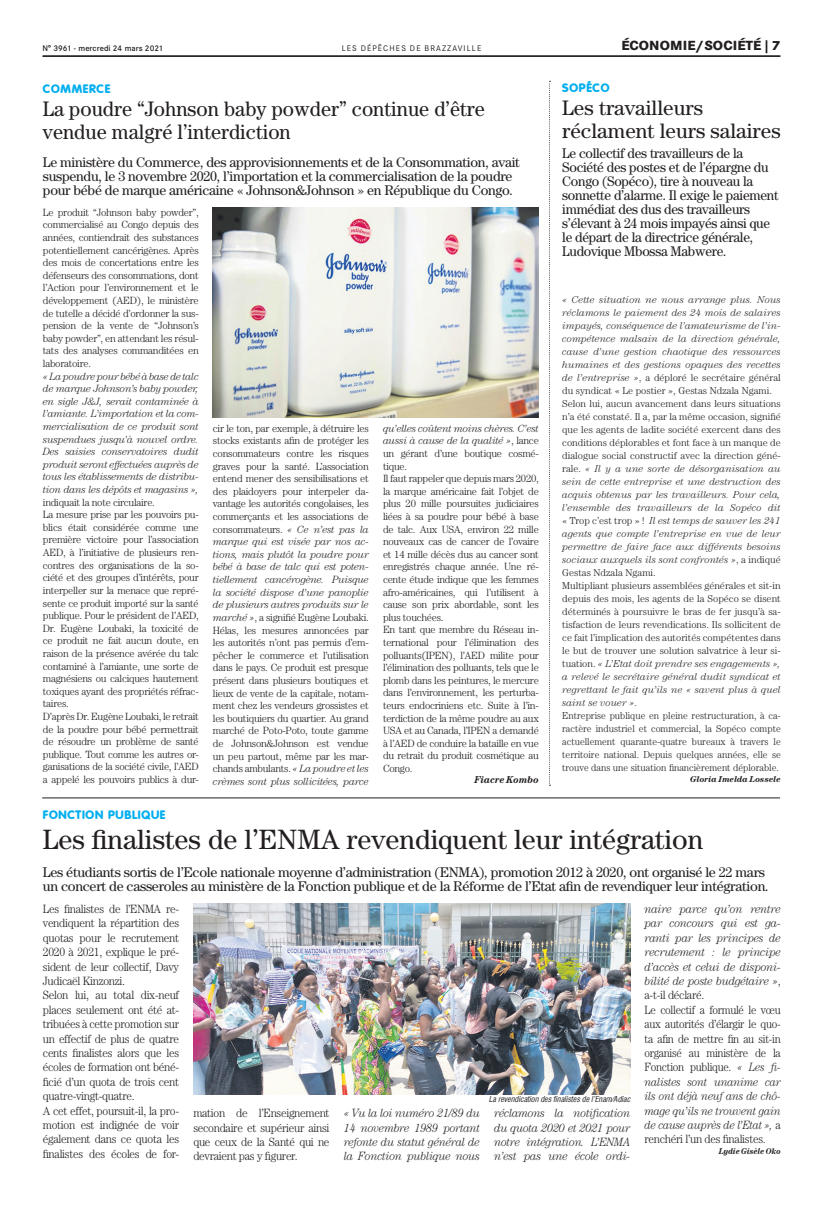
<style>
.page{position:relative;width:823px;height:1205px;background:#fff}
.page>*{position:absolute;margin:0;border:0;box-sizing:border-box;transform-origin:0 0}
.t1{font:28px "Century";color:#231f20}
.t2{font:21px/23px "Century";color:#231f20;scale:.96 1}
.t3{font:21px/23px "Century";color:#231f20}
.t4{font:14px/14px "Century";letter-spacing:-.02em;color:#231f20}
.t5{font:14px/14px "Century";letter-spacing:-.02em;color:#231f20;scale:.96 1}
.t6{font:800 13px "Corporate SBQ";letter-spacing:.01em;color:#231f20}
.t7{font:italic 300 12px/14.4px "Century";letter-spacing:-.025em;color:#231f20;text-align:justify;scale:.93 1}
.t8{font:300 12px/14.4px "Century";letter-spacing:-.025em;color:#231f20;scale:.93 1}
.t9{font:800 12px "Corporate Rounded";letter-spacing:.06em;color:#00aeef}
.t10{font:300 10.5px/12.6px "Century";letter-spacing:-.025em;color:#231f20;text-align:justify}
.t11{font:italic 300 10.5px/12.6px "Century";letter-spacing:-.025em;color:#231f20;text-align:justify}
.t12{font:300 10px/13px "Century";color:#231f20}
.t13{font:italic 700 10px "Century";color:#231f20;scale:.95 1}
.t14{font:italic 700 8.5px "Century";color:#231f20}
.t15{font:italic 700 8.5px "Century";color:#231f20;scale:.9 1}
.t16{font:italic 8px "Corporate Condensed";color:#231f20}
.t17{font:500 8px "Corporate SBQ";color:#231f20}
.t18{font:8px "Corporate SBQ";letter-spacing:.135em;color:#231f20}
.s1{font-style:italic}
.s2{font-style:normal}
</style>
<div class="page">
<hr style="left:43px;top:56px;width:737px;height:1px;background:#231f20">
<img style="left:213px;top:207px;width:325px;height:211px">
<svg style="left:549px;top:81px;width:1px;height:705px"></svg>
<hr style="left:42px;top:797px;width:737px;height:1px;background:#231f20">
<img style="left:193px;top:903px;width:437px;height:191px">
<p class="t17" style="left:43px;top:43px;width:122px">N° 3961 - mercredi 24 mars 2021</p>
<p class="t18" style="left:341px;top:43px;width:141px">LES DÉPÊCHES DE BRAZZAVILLE</p>
<p class="t6" style="left:621px;top:37px;width:160px">ÉCONOMIE/SOCIÉTÉ | 7</p>
<p class="t9" style="left:43px;top:81px;width:69px">COMMERCE</p>
<h2 class="t2" style="left:43px;top:97px;width:461px">La poudre ‘‘Johnson baby powder’’ continue d’être vendue malgré l’interdiction</h2>
<h3 class="t4" style="left:43px;top:155px;width:478px">Le ministère du Commerce, des approvisionnements et de la Consommation, avait suspendu, le 3 novembre 2020, l’importation et la commercialisation de la poudre pour bébé de marque américaine « Johnson&amp;Johnson » en République du Congo.</h3>
<p class="t10" style="left:43px;top:206px;width:157px">Le produit ‘‘Johnson baby powder’’, commercialisé au Congo depuis des années, contiendrait des substances potentiellement cancérigènes. Après des mois de concertations entre les défenseurs des consommations, dont l’Action pour l’environnement et le développement (AED), le ministère de tutelle a décidé d’ordonner la sus&shy;pension de la vente de ‘‘Johnson’s baby powder’’, en attendant les résul&shy;tats des analyses commanditées en laboratoire.</p>
<p class="t11" style="left:43px;top:370px;width:157px">« La poudre pour bébé à base de talc de marque Johnson’s baby powder, en sigle J&amp;J, serait contaminée à l’amiante. L’importation et la com&shy;mercialisation de ce produit sont suspendues jusqu’à nouvel ordre.<br>Des saisies conservatoires dudit produit seront effectuées auprès de tous les établissements de distribu&shy;tion dans les dépôts et magasins »,</p>
<p class="t10" style="left:43px;top:496px;width:157px;text-align:left">indiquait la note circulaire.<br>La mesure prise par les pouvoirs pu&shy;blics était considérée comme une première victoire pour l’association AED, à l’initiative de plusieurs ren&shy;contres des organisations de la so&shy;ciété et des groupes d’intérêts, pour interpeller sur la menace que repré&shy;sente ce produit importé sur la santé publique. Pour le président de l’AED, Dr. Eugène Loubaki, la toxicité de ce produit ne fait aucun doute, en raison de la présence avérée du talc contaminé à l’amiante, une sorte de magnésiens ou calciques hautement toxiques ayant des propriétés réfrac&shy;taires.<br>D’après Dr. Eugène Loubaki, le retrait de la poudre pour bébé permettrait de résoudre un problème de santé publique. Tout comme les autres or&shy;ganisations de la société civile, l’AED a appelé les pouvoirs publics à dur-</p>
<p class="t10" style="left:213px;top:422px;width:157px">cir le ton, par exemple, à détruire les stocks existants afin de protéger les consommateurs contre les risques graves pour la santé. L’association entend mener des sensibilisations et des plaidoyers pour interpeler da&shy;vantage les autorités congolaises, les commerçants et les associations de consommateurs. <span class="s1">« Ce n’est pas la marque qui est visée par nos ac&shy;tions, mais plutôt la poudre pour bébé à base de talc qui est poten&shy;tiellement cancérogène. Puisque la société dispose d’une panoplie de plusieurs autres produits sur le marché »</span>, a signifié Eugène Loubaki.<br>Hélas, les mesures annoncées par les autorités n’ont pas permis d’em&shy;pêcher le commerce et l’utilisation dans le pays. Ce produit est presque présent dans plusieurs boutiques et lieux de vente de la capitale, notam&shy;ment chez les vendeurs grossistes et les boutiquiers du quartier. Au grand marché de Poto-Poto, toute gamme de Johnson&amp;Johnson est vendue un peu partout, même par les mar&shy;chands ambulants. <span class="s1">« La poudre et les crèmes sont plus sollicitées, parce</span></p>
<p class="t10" style="left:383px;top:422px;width:157px;text-align:left"><span class="s1">qu’elles coûtent moins chères. C’est aussi à cause de la qualité »</span>, lance un gérant d’une boutique cosmé&shy;tique.<br>Il faut rappeler que depuis mars 2020, la marque américaine fait l’objet de plus 20 mille poursuites judiciaires liées à sa poudre pour bébé à base de talc. Aux USA, environ 22 mille nouveaux cas de cancer de l’ovaire et 14 mille décès dus au cancer sont enregistrés chaque année. Une ré&shy;cente étude indique que les femmes afro-américaines, qui l’utilisent à cause son prix abordable, sont les plus touchées.<br>En tant que membre du Réseau in&shy;ternational pour l’élimination des polluants(IPEN), l’AED milite pour l’élimination des polluants, tels que le plomb dans les peintures, le mercure dans l’environnement, les perturba&shy;teurs endocriniens etc. Suite à l’in&shy;terdiction de la même poudre au aux<br>USA et au Canada, l’IPEN a demandé à l’AED de conduire la bataille en vue du retrait du produit cosmétique au<br>Congo.</p>
<p class="t13" style="left:474px;top:774px;width:69px">Fiacre Kombo</p>
<p class="t9" style="left:562px;top:81px;width:49px">SOPÉCO</p>
<h2 class="t3" style="left:562px;top:96px;width:220px">Les travailleurs réclament leurs salaires</h2>
<p class="t5" style="left:562px;top:146px;width:227px">Le collectif des travailleurs de la Société des postes et de l’épargne du Congo (Sopéco), tire à nouveau la sonnette d’alarme. Il exige le paiement immédiat des dus des travailleurs s’élevant à 24 mois impayés ainsi que le départ de la directrice générale, Ludovique Mbossa Mabwere.</p>
<p class="t12" style="left:562px;top:292px;width:220px"><span class="s1">« Cette situation ne nous arrange plus. Nous réclamons le paiement des 24 mois de salaires impayés, conséquence de l’amateurisme de l’in&shy;compétence malsain de la direction générale, cause d’une gestion chaotique des ressources humaines et des gestions opaques des recettes de l’entreprise »</span>, a déploré le secrétaire général du syndicat « Le postier », Gestas Ndzala Ngami.<br>Selon lui, aucun avancement dans leurs situations n’a été constaté. Il a, par la même occasion, signifié que les agents de ladite société exercent dans des conditions déplorables et font face à un manque de dialogue social constructif avec la direction géné&shy;rale. <span class="s1">« Il y a une sorte de désorganisation au sein de cette entreprise et une destruction des acquis obtenus par les travailleurs. Pour cela, l’ensemble des travailleurs de la Sopéco dit </span>« Trop c’est trop » ! <span class="s1">Il est temps de sauver les 241 agents que compte l’entreprise en vue de leur permettre de faire face aux différents besoins sociaux auxquels ils sont confrontés »</span>, a indiqué Gestas Ndzala Ngami.<br>Multipliant plusieurs assemblées générales et sit-in depuis des mois, les agents de la Sopéco se disent déterminés à poursuivre le bras de fer jusqu’à sa&shy;tisfaction de leurs revendications. Ils sollicitent de ce fait l’implication des autorités compétentes dans le but de trouver une solution salvatrice à leur si&shy;tuation. <span class="s1">« L’Etat doit prendre ses engagements », a relevé le secrétaire général dudit syndicat et regrettant le fait qu’ils ne « savent plus à quel saint se vouer »</span>.<br>Entreprise publique en pleine restructuration, à ca&shy;ractère industriel et commercial, la Sopéco compte actuellement quarante-quatre bureaux à travers le territoire national. Depuis quelques années, elle se trouve dans une situation financièrement déplorable.</p>
<p class="t14" style="left:689px;top:774px;width:92px">Gloria Imelda Lossele</p>
<p class="t9" style="left:43px;top:807px;width:124px">FONCTION PUBLIQUE</p>
<h1 class="t1" style="left:43px;top:822px;width:661px">Les finalistes de l’ENMA revendiquent leur intégration</h1>
<p class="t4" style="left:43px;top:865px;width:726px">Les étudiants sortis de l’Ecole nationale moyenne d’administration (ENMA), promotion 2012 à 2020, ont organisé le 22 mars un concert de casseroles au ministère de la Fonction publique et de la Réforme de l’Etat afin de revendiquer leur intégration.</p>
<p class="t8" style="left:43px;top:901px;width:148px">Les finalistes de l’ENMA re&shy;vendiquent la répartition des quotas pour le recrutement<br>2020 à 2021, explique le pré&shy;sident de leur collectif, Davy<br>Judicaël Kinzonzi.<br>Selon lui, au total dix-neuf places seulement ont été at&shy;tribuées à cette promotion sur un effectif de plus de quatre cents finalistes alors que les écoles de formation ont béné&shy;ficié d’un quota de trois cent quatre-vingt-quatre.<br>A cet effet, poursuit-il, la pro&shy;motion est indignée de voir également dans ce quota les finalistes des écoles de for-</p>
<p class="t16" style="left:488px;top:1094px;width:143px">La revendication des finalistes de l’Enam/Adiac</p>
<p class="t8" style="left:193px;top:1106px;width:148px;text-align:justify">mation de l’Enseignement secondaire et supérieur ainsi que ceux de la Santé qui ne devraient pas y figurer.</p>
<p class="t7" style="left:343px;top:1106px;width:148px">« Vu la loi numéro 21/89 du 14 novembre 1989 portant refonte du statut général de la Fonction publique nous</p>
<p class="t7" style="left:494px;top:1106px;width:148px">réclamons la notification du quota 2020 et 2021 pour notre intégration. L’ENMA n’est pas une école ordi-</p>
<p class="t7" style="left:644px;top:901px;width:148px;text-align:left">naire parce qu’on rentre par concours qui est ga&shy;ranti par les principes de recrutement : le principe d’accès et celui de disponi&shy;bilité de poste budgétaire »<span class="s2">, a-t-il déclaré.<br>Le collectif a formulé le vœu aux autorités d’élargir le quo&shy;ta afin de mettre fin au sit-in organisé au ministère de la<br>Fonction publique.</span> « Les fi&shy;nalistes sont unanime car ils ont déjà neuf ans de chô&shy;mage qu’ils ne trouvent gain de cause auprès de l’Etat », <span class="s2">a renchéri l’un des finalistes.</span></p>
<p class="t15" style="left:718px;top:1146px;width:70px">Lydie Gisèle Oko</p>
</div>
